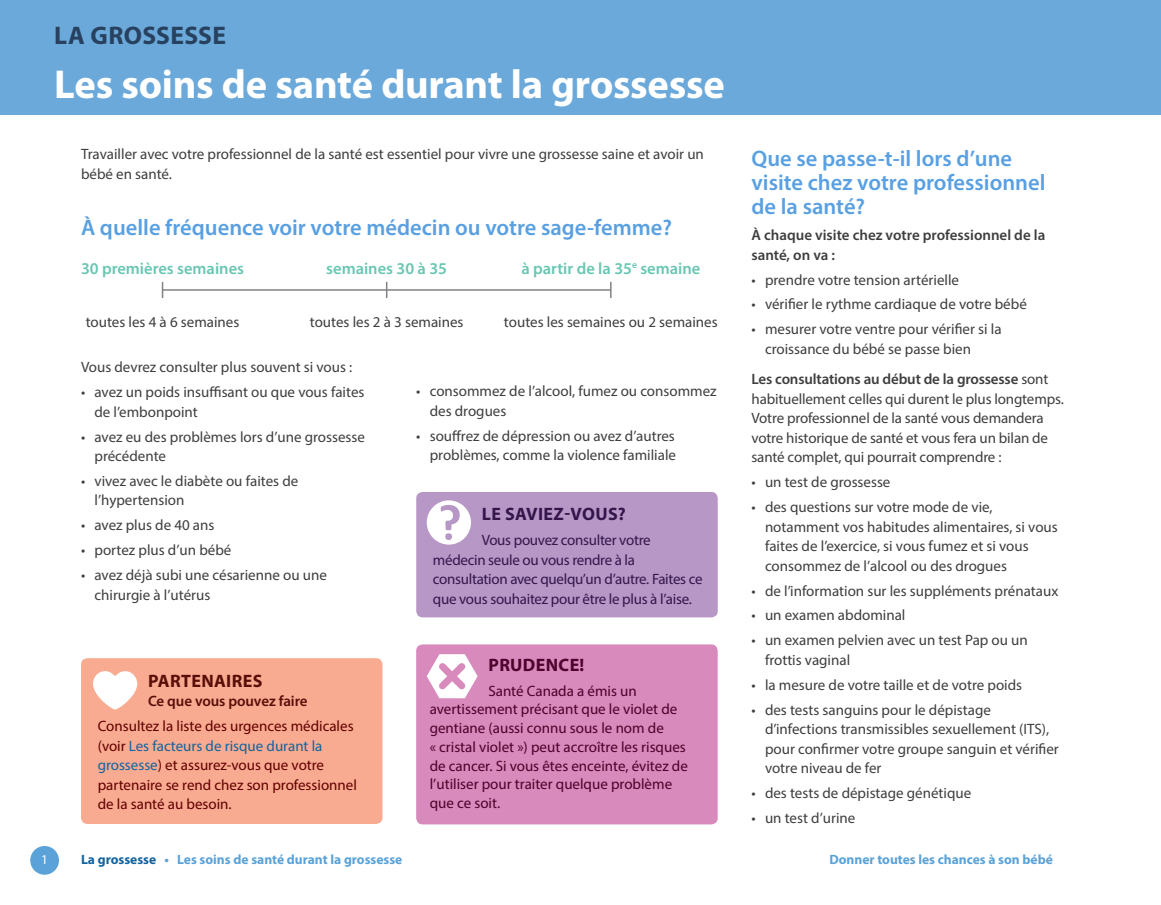
<style>
.page{position:relative;width:1161px;height:905px;background:#fff}
.page>*{position:absolute;margin:0;border:0;box-sizing:border-box;transform-origin:0 0}
.t1{font:700 40.5px "Myriad Pro";letter-spacing:-.005em;color:#fff}
.t2{font:700 25.5px "Myriad Pro";letter-spacing:.015em;color:#27415f}
.t3{font:600 22.5px/24px "Myriad Pro";color:#59a0e2}
.t4{font:700 18px "Myriad Pro";letter-spacing:.02em;color:#35164c}
.t5{font:700 18px "Myriad Pro";letter-spacing:.02em;color:#590e08}
.t6{font:700 18px "Myriad Pro";letter-spacing:.02em;color:#4f002c}
.t7{font:600 16.5px "Myriad Pro";color:#68c6b2}
.t8{font:15px/19.5px "Myriad Pro";color:#3e3e3f}
.t9{font:15px/18.8px "Myriad Pro";color:#4f002c}
.t10{font:15px/19.5px "Myriad Pro";color:#620000}
.t11{font:15px/19.5px "Myriad Pro";letter-spacing:-.02em;color:#35164c}
.t12{font:600 15px/19.5px "Myriad Pro";color:#3e3e3f}
.t13{font:600 15px "Myriad Pro";letter-spacing:-.005em;color:#590e08}
.t14{font:700 13.5px "Myriad Pro";color:#5aa2d8}
.t15{font:13.5px "Myriad Pro";color:#fff}
.s1{color:#12639f}
.s2{font-weight:600}
</style>
<div class="page">
<div style="left:0;top:0;width:1161px;height:114px;background:#6ba9db"></div>
<div style="left:30px;top:846px;width:29px;height:28px;background:#5aa2d8;border-radius:50%"></div>
<div style="left:81px;top:658px;width:301px;height:166px;background:#f8ab91;border-radius:6px"></div>
<svg style="left:93px;top:671px;width:44px;height:38px"></svg>
<hr style="left:163px;top:289px;width:448px;height:2px;background:#808285">
<svg style="left:162px;top:282px;width:1px;height:16px"></svg>
<svg style="left:386px;top:282px;width:1px;height:16px"></svg>
<svg style="left:610px;top:282px;width:2px;height:16px"></svg>
<div style="left:416px;top:492px;width:302px;height:125px;background:#b697c6;border-radius:6px"></div>
<div style="left:427px;top:500px;width:44px;height:44px;background:#fff;border-radius:50%"></div>
<div style="left:445px;top:533px;width:7px;height:7px;background:#b697c6;border-radius:50%"></div>
<svg style="left:441px;top:505px;width:19px;height:25px"></svg>
<div style="left:416px;top:644px;width:302px;height:180px;background:#d78abb;border-radius:6px"></div>
<svg style="left:427px;top:654px;width:51px;height:44px"></svg>
<h2 class="t2" style="left:54px;top:19px;width:173px">LA GROSSESSE</h2>
<h1 class="t1" style="left:54px;top:58px;width:672px">Les soins de santé durant la grossesse</h1>
<p class="t8" style="left:81px;top:144px;width:624px">Travailler avec votre professionnel de la santé est essentiel pour vivre une grossesse saine et avoir un bébé en santé.</p>
<h3 class="t3" style="left:81px;top:215px;width:593px">À quelle fréquence voir votre médecin ou votre sage-femme?</h3>
<p class="t7" style="left:81px;top:257px;width:165px">30 premières semaines</p>
<p class="t7" style="left:326px;top:257px;width:122px">semaines 30 à 35</p>
<p class="t7" style="left:521px;top:257px;width:180px">à partir de la 35<sup>e</sup> semaine</p>
<p class="t8" style="left:86px;top:312px;width:155px">toutes les 4 à 6 semaines</p>
<p class="t8" style="left:310px;top:312px;width:155px">toutes les 2 à 3 semaines</p>
<p class="t8" style="left:504px;top:312px;width:215px">toutes les semaines ou 2 semaines</p>
<p class="t8" style="left:81px;top:357px;width:273px">Vous devrez consulter plus souvent si vous :</p>
<p class="t8" style="left:95px;top:382px;width:271px;text-indent:-14px">• avez un poids insuffisant ou que vous faites de l’embonpoint</p>
<p class="t8" style="left:95px;top:426px;width:272px;text-indent:-14px">• avez eu des problèmes lors d’une grossesse précédente</p>
<p class="t8" style="left:95px;top:471px;width:205px;text-indent:-14px">• vivez avec le diabète ou faites de l’hypertension</p>
<p class="t8" style="left:81px;top:515px;width:135px">• avez plus de 40 ans</p>
<p class="t8" style="left:81px;top:540px;width:152px">• portez plus d’un bébé</p>
<p class="t8" style="left:95px;top:565px;width:234px;text-indent:-14px">• avez déjà subi une césarienne ou une chirurgie à l’utérus</p>
<p class="t8" style="left:430px;top:381px;width:288px;text-indent:-14px">• consommez de l’alcool, fumez ou consommez des drogues</p>
<p class="t8" style="left:416px;top:425px;width:261px;text-align:right">• souffrez de dépression ou avez d’autres problèmes, comme la violence familiale</p>
<p class="t4" style="left:482px;top:502px;width:145px">LE SAVIEZ-VOUS?</p>
<p class="t11" style="left:433px;top:530px;width:271px;text-indent:49px">Vous pouvez consulter votre médecin seule ou vous rendre à la consultation avec quelqu’un d’autre. Faites ce que vous souhaitez pour être le plus à l’aise.</p>
<p class="t5" style="left:148px;top:669px;width:116px">PARTENAIRES</p>
<p class="t13" style="left:148px;top:691px;width:161px">Ce que vous pouvez faire</p>
<p class="t10" style="left:98px;top:716px;width:261px">Consultez la liste des urgences médicales (voir <span class="s1">Les facteurs de risque durant la grossesse</span>) et assurez‑vous que votre partenaire se rend chez son professionnel de la santé au besoin.</p>
<p class="t15" style="left:41px;top:851px;width:8px">1</p>
<p class="t14" style="left:81px;top:851px;width:323px"><span class="s1">La grossesse</span> • Les soins de santé durant la grossesse</p>
<p class="t6" style="left:489px;top:653px;width:97px">PRUDENCE!</p>
<p class="t9" style="left:430px;top:681px;width:260px;text-indent:59px">Santé Canada a émis un avertissement précisant que le violet de gentiane (aussi connu sous le nom de<br>« cristal violet ») peut accroître les risques de cancer. Si vous êtes enceinte, évitez de l’utiliser pour traiter quelque problème que ce soit.</p>
<h3 class="t3" style="left:752px;top:146px;width:296px">Que se passe-t-il lors d’une visite chez votre professionnel de la santé?</h3>
<p class="t12" style="left:752px;top:225px;width:295px">À chaque visite chez votre professionnel de la santé, on va :</p>
<p class="t8" style="left:752px;top:269px;width:209px">• prendre votre tension artérielle</p>
<p class="t8" style="left:752px;top:294px;width:277px">• vérifier le rythme cardiaque de votre bébé</p>
<p class="t8" style="left:765px;top:319px;width:238px;text-indent:-14px">• mesurer votre ventre pour vérifier si la croissance du bébé se passe bien</p>
<p class="t8" style="left:752px;top:369px;width:314px"><span class="s2">Les consultations au début de la grossesse</span> sont habituellement celles qui durent le plus longtemps.<br>Votre professionnel de la santé vous demandera votre historique de santé et vous fera un bilan de santé complet, qui pourrait comprendre :</p>
<p class="t8" style="left:752px;top:472px;width:140px">• un test de grossesse</p>
<p class="t8" style="left:765px;top:497px;width:294px;text-indent:-14px">• des questions sur votre mode de vie, notamment vos habitudes alimentaires, si vous faites de l’exercice, si vous fumez et si vous consommez de l’alcool ou des drogues</p>
<p class="t8" style="left:752px;top:580px;width:308px">• de l’information sur les suppléments prénataux</p>
<p class="t8" style="left:752px;top:605px;width:156px">• un examen abdominal</p>
<p class="t8" style="left:765px;top:630px;width:264px;text-indent:-14px">• un examen pelvien avec un test Pap ou un frottis vaginal</p>
<p class="t8" style="left:752px;top:674px;width:272px">• la mesure de votre taille et de votre poids</p>
<p class="t8" style="left:765px;top:699px;width:295px;text-indent:-14px">• des tests sanguins pour le dépistage d’infections transmissibles sexuellement (ITS), pour confirmer votre groupe sanguin et vérifier votre niveau de fer</p>
<p class="t8" style="left:752px;top:783px;width:221px">• des tests de dépistage génétique</p>
<p class="t8" style="left:752px;top:808px;width:105px">• un test d’urine</p>
<p class="t14" style="left:829px;top:851px;width:225px">Donner toutes les chances à son bébé</p>
</div>
